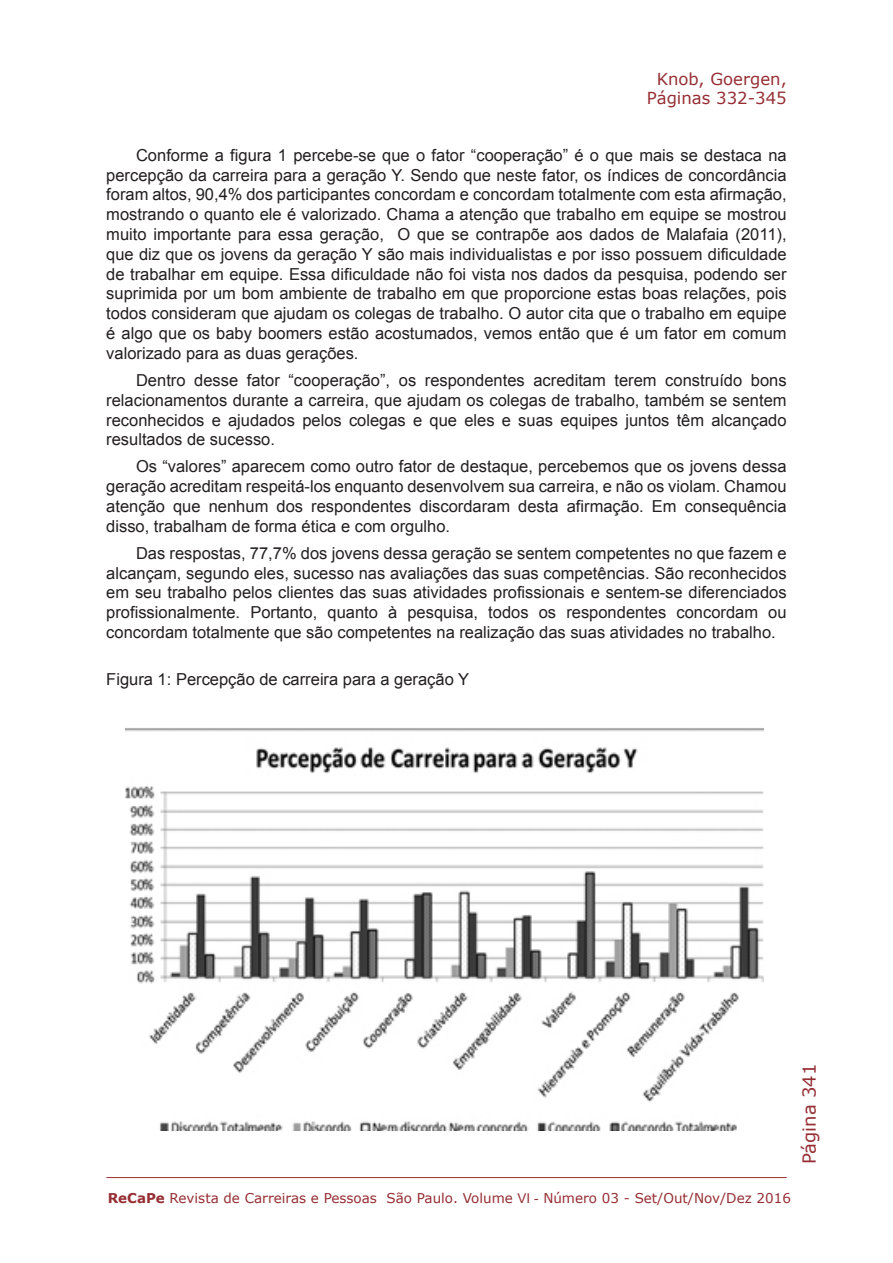
<style>
.page{position:relative;width:893px;height:1263px;background:#fff}
.page>*{position:absolute;margin:0;border:0;box-sizing:border-box;transform-origin:0 0}
.t1{font:18px "Verdana";color:#962e33}
.t2{font:16.5px/19.8px "Arial";color:#231f20;text-align:justify}
.t3{font:16.5px/19.8px "Verdana";color:#962e33;text-align:center}
.t4{font:13.5px "Verdana";color:#962e33}
.s1{font-weight:700}
.s2{font-family:"Arial"}
</style>
<div class="page">
<hr style="left:106px;top:1177px;width:681px;height:1px;background:#962e33">
<img style="left:125px;top:728px;width:638px;height:403px">
<p class="t3" style="left:647px;top:68px;width:141px">Knob, Goergen,<br>Páginas 332-345</p>
<p class="t2" style="left:106px;top:145px;width:682px;text-indent:30px">Conforme a figura 1 percebe-se que o fator “cooperação” é o que mais se destaca na percepção da carreira para a geração Y. Sendo que neste fator, os índices de concordância foram altos, 90,4% dos participantes concordam e concordam totalmente com esta afirmação, mostrando o quanto ele é valorizado. Chama a atenção que trabalho em equipe se mostrou muito importante para essa geração, O que se contrapõe aos dados de Malafaia (2011), que diz que os jovens da geração Y são mais individualistas e por isso possuem dificuldade de trabalhar em equipe. Essa dificuldade não foi vista nos dados da pesquisa, podendo ser suprimida por um bom ambiente de trabalho em que proporcione estas boas relações, pois todos consideram que ajudam os colegas de trabalho. O autor cita que o trabalho em equipe é algo que os baby boomers estão acostumados, vemos então que é um fator em comum valorizado para as duas gerações.</p>
<p class="t2" style="left:106px;top:370px;width:682px;text-indent:30px">Dentro desse fator “cooperação”, os respondentes acreditam terem construído bons relacionamentos durante a carreira, que ajudam os colegas de trabalho, também se sentem reconhecidos e ajudados pelos colegas e que eles e suas equipes juntos têm alcançado resultados de sucesso.</p>
<p class="t2" style="left:106px;top:457px;width:682px;text-indent:30px">Os “valores” aparecem como outro fator de destaque, percebemos que os jovens dessa geração acreditam respeitá-los enquanto desenvolvem sua carreira, e não os violam. Chamou atenção que nenhum dos respondentes discordaram desta afirmação. Em consequência disso, trabalham de forma ética e com orgulho.</p>
<p class="t2" style="left:106px;top:543px;width:682px;text-indent:30px">Das respostas, 77,7% dos jovens dessa geração se sentem competentes no que fazem e alcançam, segundo eles, sucesso nas avaliações das suas competências. São reconhecidos em seu trabalho pelos clientes das suas atividades profissionais e sentem-se diferenciados profissionalmente. Portanto, quanto à pesquisa, todos os respondentes concordam ou concordam totalmente que são competentes na realização das suas atividades no trabalho.</p>
<p class="t2" style="left:106px;top:669px;width:364px">Figura 1: Percepção de carreira para a geração Y</p>
<p class="t1" style="left:797px;top:1164px;width:102px;rotate:-90deg">Página 341</p>
<p class="t4" style="left:108px;top:1189px;width:685px"><span class="s1">ReCaPe</span> Revista de Carreiras e Pessoas São Paulo. Volume <span class="s2">VI -</span> Número 03 - Set/Out/Nov/Dez 2016</p>
</div>
